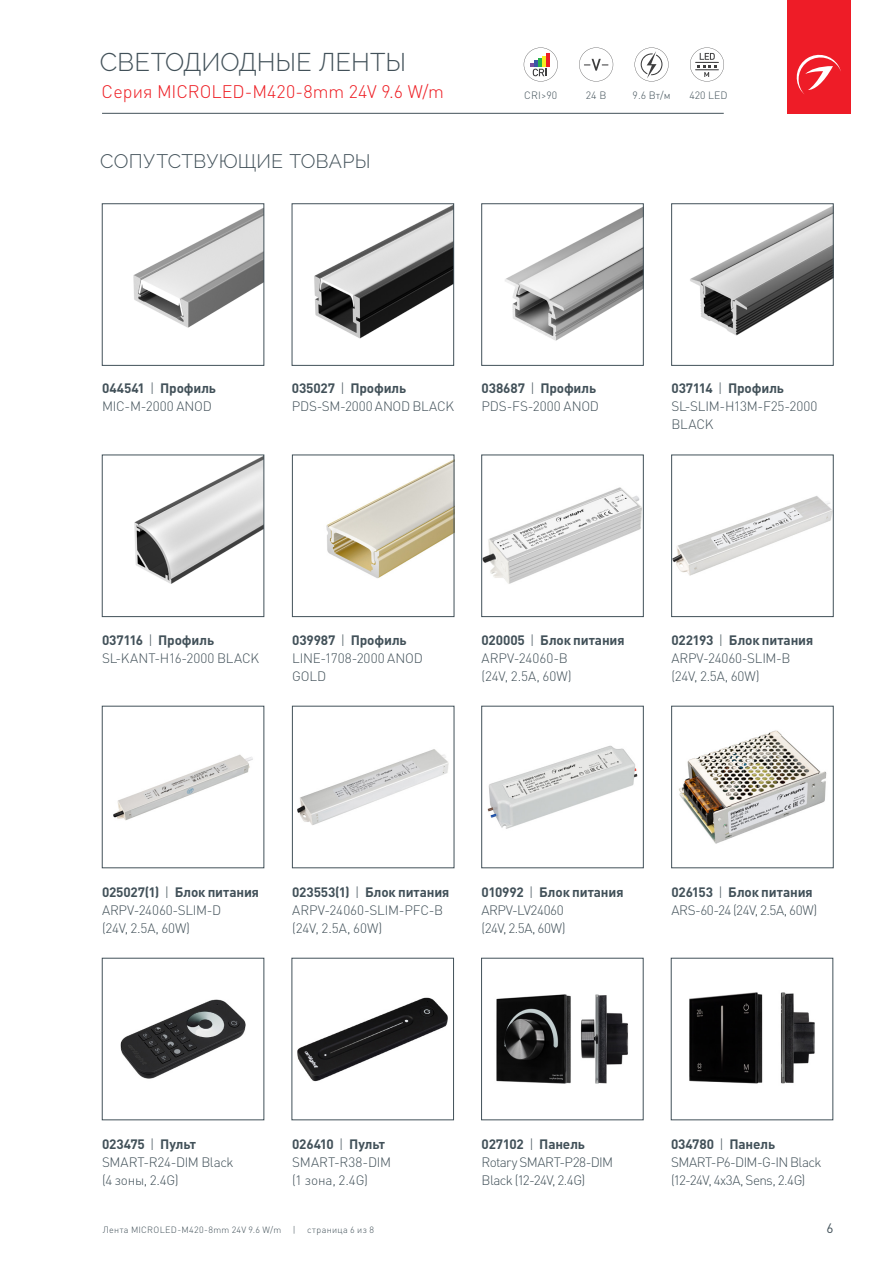
<style>
.page{position:relative;width:893px;height:1263px;background:#fff}
.page>*{position:absolute;margin:0;border:0;box-sizing:border-box;transform-origin:0 0}
.t1{font:300 25.5px "Raleway";color:#425159}
.t2{font:300 19.5px "Raleway";letter-spacing:.01em;color:#425159}
.t3{font:300 18px "DIN Pro";letter-spacing:.005em;color:#ee1d23}
.t4{font:300 13.5px/18px "DIN Pro";letter-spacing:-.02em;color:#425159}
.t5{font:300 13.5px/18px "DIN Pro";color:#425159}
.t6{font:300 13.5px/18px "DIN Pro";letter-spacing:-.045em;color:#425159}
.t7{font:700 13.5px "DIN Pro";letter-spacing:-.015em;color:#425159}
.t8{font:13.5px "DIN Pro";color:#425159}
.t9{font:300 10.5px "DIN Pro";color:#425159}
.t10{font:300 9px "DIN Pro";letter-spacing:.035em;color:#425159}
.s1{font-weight:700}
.s2{font-weight:300}
</style>
<div class="page">
<div style="left:787px;top:0;width:63px;height:114px;background:#ee1c27"></div>
<svg style="left:796px;top:54px;width:45px;height:40px"></svg>
<hr style="left:102px;top:113px;width:622px;height:1px;background:#425159">
<img style="left:133px;top:208px;width:129px;height:120px">
<div style="left:102px;top:204px;width:162px;height:162px;border:1px solid #425159"></div>
<img style="left:690px;top:207px;width:141px;height:129px">
<div style="left:671px;top:204px;width:162px;height:162px;border:1px solid #425159"></div>
<img style="left:314px;top:206px;width:138px;height:133px">
<div style="left:292px;top:204px;width:162px;height:162px;border:1px solid #425159"></div>
<img style="left:505px;top:208px;width:136px;height:133px">
<div style="left:481px;top:204px;width:162px;height:162px;border:1px solid #425159"></div>
<img style="left:134px;top:457px;width:128px;height:127px">
<div style="left:102px;top:455px;width:162px;height:162px;border:1px solid #425159"></div>
<img style="left:326px;top:460px;width:126px;height:119px">
<div style="left:292px;top:455px;width:162px;height:162px;border:1px solid #425159"></div>
<svg style="left:524px;top:47px;width:34px;height:35px"></svg>
<svg style="left:579px;top:47px;width:34px;height:35px"></svg>
<svg style="left:635px;top:47px;width:34px;height:35px"></svg>
<svg style="left:690px;top:47px;width:34px;height:35px"></svg>
<img style="left:483px;top:487px;width:158px;height:97px">
<div style="left:481px;top:455px;width:162px;height:162px;border:1px solid #425159"></div>
<img style="left:673px;top:496px;width:158px;height:80px">
<div style="left:671px;top:455px;width:162px;height:162px;border:1px solid #425159"></div>
<img style="left:113px;top:754px;width:140px;height:67px">
<img style="left:297px;top:749px;width:152px;height:76px">
<img style="left:679px;top:730px;width:148px;height:114px">
<img style="left:487px;top:745px;width:151px;height:84px">
<img style="left:120px;top:999px;width:126px;height:80px">
<div style="left:102px;top:958px;width:162px;height:162px;border:1px solid #425159"></div>
<img style="left:689px;top:992px;width:126px;height:92px">
<div style="left:671px;top:958px;width:162px;height:162px;border:1px solid #425159"></div>
<img style="left:297px;top:997px;width:151px;height:85px">
<div style="left:292px;top:958px;width:162px;height:162px;border:1px solid #425159"></div>
<img style="left:496px;top:994px;width:132px;height:90px">
<div style="left:481px;top:958px;width:162px;height:162px;border:1px solid #425159"></div>
<p class="t1" style="left:100px;top:48px;width:308px">СВЕТОДИОДНЫЕ ЛЕНТЫ</p>
<p class="t3" style="left:102px;top:80px;width:344px">Серия MICROLED-M420-8mm 24V 9.6 W/m</p>
<p class="t9" style="left:524px;top:88px;width:34px">CRI&gt;90</p>
<p class="t9" style="left:586px;top:88px;width:22px">24 В</p>
<p class="t9" style="left:633px;top:88px;width:39px">9.6 Вт/м</p>
<p class="t9" style="left:689px;top:88px;width:40px">420 LED</p>
<p class="t2" style="left:100px;top:149px;width:272px">СОПУТСТВУЮЩИЕ ТОВАРЫ</p>
<p class="t4" style="left:102px;top:378px;width:116px"><span class="s1">044541</span> | <span class="s1">Профиль<br></span>MIC-M-2000 ANOD</p>
<p class="t4" style="left:671px;top:378px;width:148px"><span class="s1">037114</span> | <span class="s1">Профиль<br></span>SL-SLIM-H13M-F25-2000<br>BLACK</p>
<p class="t4" style="left:292px;top:378px;width:164px"><span class="s1">035027</span> | <span class="s1">Профиль<br></span>PDS-SM-2000 ANOD BLACK</p>
<p class="t5" style="left:481px;top:378px;width:119px"><span class="s1">038687</span> | <span class="s1">Профиль<br></span>PDS-FS-2000 ANOD</p>
<p class="t5" style="left:102px;top:630px;width:159px"><span class="s1">037116</span> | <span class="s1">Профиль<br></span>SL-KANT-H16-2000 BLACK</p>
<p class="t4" style="left:292px;top:630px;width:132px"><span class="s1">039987</span> | <span class="s1">Профиль<br></span>LINE-1708-2000 ANOD<br>GOLD</p>
<p class="t5" style="left:481px;top:630px;width:145px"><span class="s1">020005</span> | <span class="s1">Блок питания<br></span>ARPV-24060-B<br>(24V, 2.5A, 60W)</p>
<p class="t7" style="left:671px;top:630px;width:143px">022193 <span class="s2">|</span> Блок питания</p>
<p class="t4" style="left:671px;top:648px;width:121px">ARPV-24060-SLIM-B (24V, 2.5A, 60W)</p>
<p class="t4" style="left:102px;top:882px;width:159px"><span class="s1">025027(1)</span> | <span class="s1">Блок питания<br></span>ARPV-24060-SLIM-D<br>(24V, 2.5A, 60W)</p>
<p class="t4" style="left:292px;top:882px;width:159px"><span class="s1">023553(1)</span> | <span class="s1">Блок питания<br></span>ARPV-24060-SLIM-PFC-B (24V, 2.5A, 60W)</p>
<p class="t7" style="left:671px;top:882px;width:143px">026153 <span class="s2">|</span> Блок питания</p>
<p class="t4" style="left:481px;top:882px;width:144px"><span class="s1">010992</span> | <span class="s1">Блок питания<br></span>ARPV-LV24060<br>(24V, 2.5A, 60W)</p>
<p class="t4" style="left:671px;top:900px;width:147px">ARS-60-24 (24V, 2.5A, 60W)</p>
<p class="t4" style="left:102px;top:1134px;width:133px"><span class="s1">023475</span> | <span class="s1">Пульт<br></span>SMART-R24-DIM Black (4 зоны, 2.4G)</p>
<p class="t7" style="left:671px;top:1134px;width:106px">034780 <span class="s2">|</span> Панель</p>
<p class="t4" style="left:292px;top:1134px;width:101px"><span class="s1">026410</span> | <span class="s1">Пульт<br></span>SMART-R38-DIM (1 зона, 2.4G)</p>
<p class="t6" style="left:482px;top:1134px;width:133px"><span class="s1">027102</span> | <span class="s1">Панель<br></span>Rotary SMART-P28-DIM<br>Black (12-24V, 2.4G)</p>
<p class="t6" style="left:671px;top:1152px;width:152px">SMART-P6-DIM-G-IN Black (12-24V, 4x3A, Sens, 2.4G)</p>
<p class="t10" style="left:103px;top:1223px;width:180px">Лента MICROLED-M420-8mm 24V 9.6 W/m</p>
<p class="t10" style="left:293px;top:1223px;width:4px">|</p>
<p class="t10" style="left:307px;top:1223px;width:68px">страница 6 из 8</p>
<p class="t8" style="left:826px;top:1219px;width:9px">6</p>
</div>
